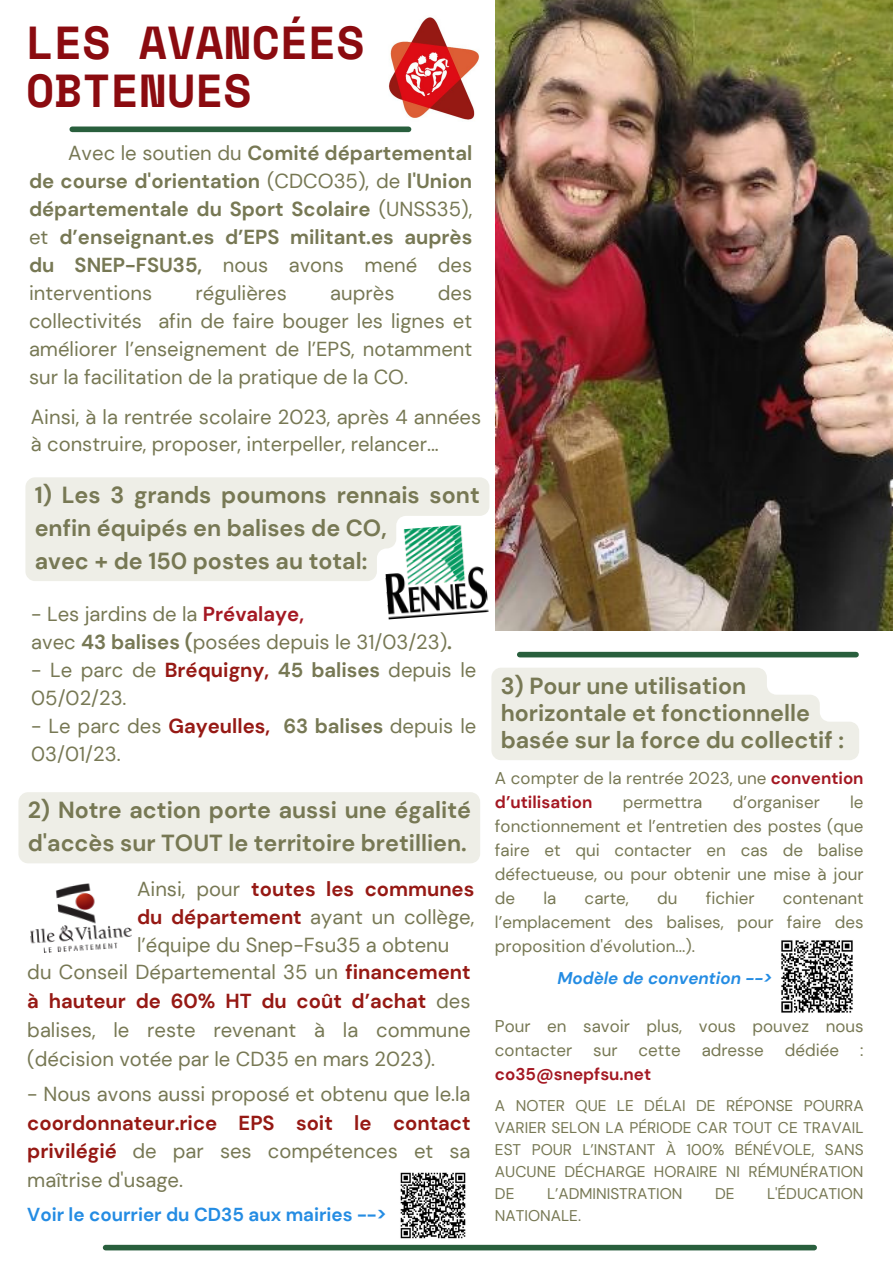
<style>
.page{position:relative;width:893px;height:1264px;background:#fff}
.page>*{position:absolute;margin:0;border:0;box-sizing:border-box;transform-origin:0 0}
.t1{font:700 46.05px/48.3px "Space Mono";color:#8b0b10}
.t2{font:700 23.25px/32.5px "DM Sans";color:#777854}
.t3{font:20.25px/28px "DM Sans";color:#777854;text-align:justify}
.t4{font:700 20.25px/28px "DM Sans";color:#777854;text-align:justify}
.t5{font:700 18.75px "DM Sans";color:#248ce3}
.t6{font:16.95px/24px "DM Sans";color:#777854;text-align:justify}
.t7{font:italic 700 16.95px "DM Sans";color:#248ce3}
.t8{font:15.45px/22px "DM Sans";color:#777854;text-align:justify}
.s1{font-weight:400}
.s2{font-weight:700;color:#a41822}
.s3{font-weight:700}
.s4{font-weight:700;color:#961914}
</style>
<div class="page">
<img style="left:496px;top:0;width:396px;height:631px">
<div style="left:106px;top:1244px;width:708px;height:6px;background:#295f3d"></div>
<div style="left:72px;top:126px;width:336px;height:6px;background:#295f3d"></div>
<div style="left:519px;top:652px;width:337px;height:5px;background:#295f3d"></div>
<img style="left:30px;top:883px;width:102px;height:70px">
<div style="left:25px;top:477px;width:464px;height:104px;background:#eeeee7"></div>
<img style="left:382px;top:523px;width:106px;height:96px">
<img style="left:781px;top:940px;width:72px;height:73px">
<img style="left:400px;top:1172px;width:66px;height:67px">
<div style="left:18px;top:792px;width:462px;height:71px;background:#eeeee7"></div>
<svg style="left:491px;top:668px;width:368px;height:92px"></svg>
<img style="left:388px;top:17px;width:91px;height:103px">
<p class="t1" style="left:26px;top:17px;width:340px">LES AVANCÉES<br>OBTENUES</p>
<p class="t4" style="left:29px;top:139px;width:445px;text-indent:39px"><span class="s1">Avec le soutien du</span> Comité départemental de course d'orientation <span class="s1">(CDCO35), de</span> l'Union départementale du Sport Scolaire <span class="s1">(UNSS35), et</span> d’enseignant.es d’EPS militant.es auprès du SNEP-FSU35, <span class="s1">nous avons mené des interventions</span></p>
<p class="t3" style="left:195px;top:279px;width:93px">régulières</p>
<p class="t3" style="left:330px;top:279px;width:66px">auprès</p>
<p class="t3" style="left:29px;top:279px;width:445px;text-indent:409px">des collectivités afin de faire bouger les lignes et améliorer l’enseignement de l’EPS, notamment sur la facilitation de la pratique de la CO.</p>
<p class="t3" style="left:31px;top:404px;width:452px;line-height:27px">Ainsi, à la rentrée scolaire 2023, après 4 années à construire, proposer, interpeller, relancer...</p>
<p class="t2" style="left:35px;top:479px;width:446px">1) Les 3 grands poumons rennais sont enfin équipés en balises de CO,</p>
<p class="t2" style="left:35px;top:544px;width:334px">avec + de 150 postes au total:</p>
<p class="t3" style="left:31px;top:600px;width:274px">- Les jardins de la <span class="s2">Prévalaye,</span></p>
<p class="t3" style="left:31px;top:628px;width:422px">avec <span class="s3">43 balises (</span>posées depuis le 31/03/23)<span class="s3">.</span></p>
<p class="t3" style="left:31px;top:656px;width:446px">- Le parc de <span class="s4">Bréquigny,</span> <span class="s3">45 balises</span> depuis le<br>05/02/23.</p>
<p class="t3" style="left:31px;top:712px;width:446px">- Le parc des <span class="s4">Gayeulles,</span> <span class="s3">63 balises</span> depuis le<br>03/01/23.</p>
<p class="t2" style="left:28px;top:794px;width:445px">2) Notre action porte aussi une égalité d'accès sur TOUT le territoire bretillien.</p>
<p class="t3" style="left:137px;top:875px;width:339px">Ainsi, pour <span class="s4">toutes les communes du département</span> ayant un collège, l’équipe du Snep-Fsu35 a obtenu</p>
<p class="t3" style="left:27px;top:957px;width:445px;line-height:28.8px">du Conseil Départemental 35 un <span class="s4">financement à hauteur de 60% HT du coût d’achat</span> des balises, le reste revenant à la commune (décision votée par le CD35 en mars 2023).</p>
<p class="t3" style="left:27px;top:1079px;width:445px;line-height:28.8px">- Nous avons aussi proposé et obtenu que le.la <span class="s4">coordonnateur.rice EPS soit le contact privilégié</span> de par ses compétences et sa maîtrise d'usage.</p>
<p class="t5" style="left:27px;top:1201px;width:361px">Voir le courrier du CD35 aux mairies --&gt;</p>
<p class="t2" style="left:500px;top:672px;width:345px;line-height:27px">3) Pour une utilisation horizontale et fonctionnelle basée sur la force du collectif :</p>
<p class="t6" style="left:495px;top:766px;width:370px">A compter de la rentrée 2023, une <span class="s2">convention d’utilisation</span></p>
<p class="t6" style="left:495px;top:789px;width:370px;text-indent:355px">le fonctionnement et l’entretien des postes (que faire et qui contacter en cas de balise défectueuse, ou pour obtenir une mise à jour de</p>
<p class="t6" style="left:622px;top:789px;width:81px">permettra</p>
<p class="t6" style="left:732px;top:789px;width:89px">d’organiser</p>
<p class="t6" style="left:543px;top:885px;width:14px">la</p>
<p class="t6" style="left:584px;top:885px;width:46px">carte,</p>
<p class="t6" style="left:657px;top:885px;width:22px">du</p>
<p class="t6" style="left:705px;top:885px;width:50px">fichier</p>
<p class="t6" style="left:495px;top:885px;width:370px;text-indent:288px">contenant l’emplacement des balises, pour faire des proposition d'évolution...).</p>
<p class="t7" style="left:557px;top:967px;width:216px">Modèle de convention --&gt;</p>
<p class="t6" style="left:495px;top:1014px;width:370px">Pour en savoir plus, vous pouvez nous contacter sur cette adresse dédiée : <span class="s2">co35@snepfsu.net</span></p>
<p class="t8" style="left:495px;top:1094px;width:370px">A NOTER QUE LE DÉLAI DE RÉPONSE POURRA VARIER SELON LA PÉRIODE CAR TOUT CE TRAVAIL EST POUR L’INSTANT À 100% BÉNÉVOLE, SANS AUCUNE DÉCHARGE HORAIRE NI RÉMUNÉRATION DE</p>
<p class="t8" style="left:547px;top:1182px;width:137px">L’ADMINISTRATION</p>
<p class="t8" style="left:715px;top:1182px;width:21px">DE</p>
<p class="t8" style="left:767px;top:1182px;width:98px">L'ÉDUCATION</p>
<p class="t8" style="left:495px;top:1204px;width:88px">NATIONALE.</p>
</div>
